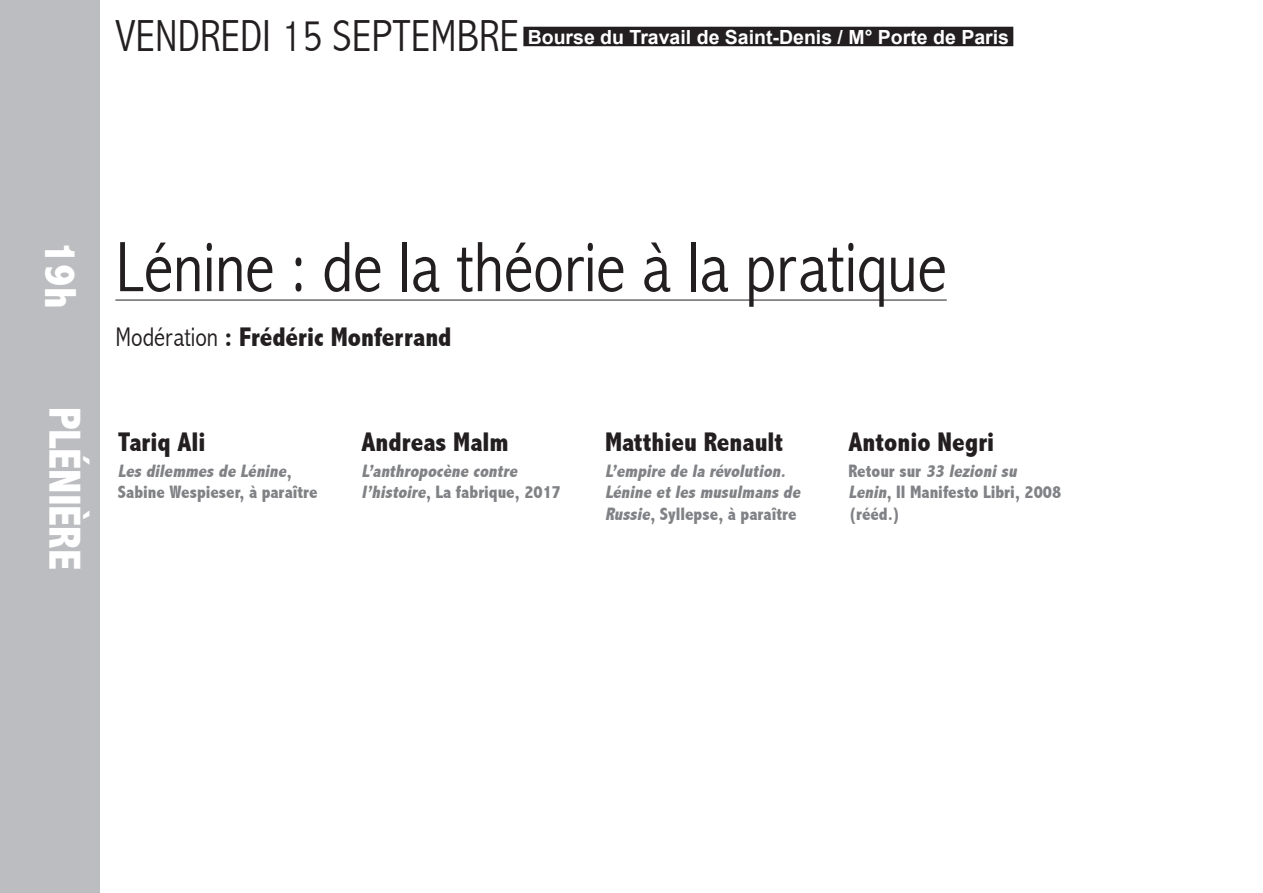
<style>
.page{position:relative;width:1263px;height:893px;background:#fff}
.page>*{position:absolute;margin:0;border:0;box-sizing:border-box;transform-origin:0 0}
.t1{font:300 condensed 72px "Abadi";color:#231f20}
.t2{font:300 condensed 45px "Abadi";color:#231f20}
.t3{font:800 condensed 45px "Abadi";color:#fff}
.t4{font:800 condensed 27px "Abadi";color:#231f20}
.t5{font:700 19.5px "Arial";color:#fff}
.t6{font:italic 800 condensed 18px/21.6px "Abadi";color:#808285}
.t7{font:800 condensed 18px/21.6px "Abadi";color:#808285}
.s1{font-weight:300}
.s2{font-style:italic}
.s3{font-style:normal}
</style>
<div class="page">
<div style="left:0;top:0;width:100px;height:893px;background:#bcbdc0"></div>
<div style="left:523px;top:27px;width:490px;height:19px;background:#231f20"></div>
<hr style="left:115px;top:300px;width:832px;height:1px;background:#231f20">
<h2 class="t2" style="left:115px;top:10px;width:383px">VENDREDI 15 SEPTEMBRE</h2>
<p class="t5" style="left:528px;top:24px;width:483px">Bourse du Travail de Saint-Denis / M° Porte de Paris</p>
<h2 class="t3" style="left:86px;top:241px;width:69px;rotate:90deg">19h</h2>
<h2 class="t3" style="left:90px;top:407px;width:161px;rotate:90deg">plénière</h2>
<h1 class="t1" style="left:115px;top:225px;width:833px">Lénine : de la théorie à la pratique</h1>
<h3 class="t4" style="left:115px;top:322px;width:338px"><span class="s1">Modération</span> : Frédéric Monferrand</h3>
<h3 class="t4" style="left:118px;top:426px;width:89px">Tariq Ali</h3>
<p class="t7" style="left:118px;top:460px;width:201px"><span class="s2">Les dilemmes de Lénine</span>,<br>Sabine Wespieser, à paraître</p>
<h3 class="t4" style="left:361px;top:426px;width:149px">Andreas Malm</h3>
<p class="t6" style="left:361px;top:460px;width:201px">L’anthropocène contre l’histoire<span class="s3">, La fabrique, 2017</span></p>
<h3 class="t4" style="left:605px;top:426px;width:180px">Matthieu Renault</h3>
<p class="t6" style="left:605px;top:460px;width:200px">L’empire de la révolution.<br>Lénine etles musulmans de<br>Russie<span class="s3">, Syllepse, à paraître</span></p>
<h3 class="t4" style="left:848px;top:426px;width:147px">Antonio Negri</h3>
<p class="t7" style="left:848px;top:460px;width:214px">Re t o u r s u r <span class="s2">33 lezionisu<br>Lenin</span>, Il Manifesto Libri, 2008 (rééd.)</p>
</div>
